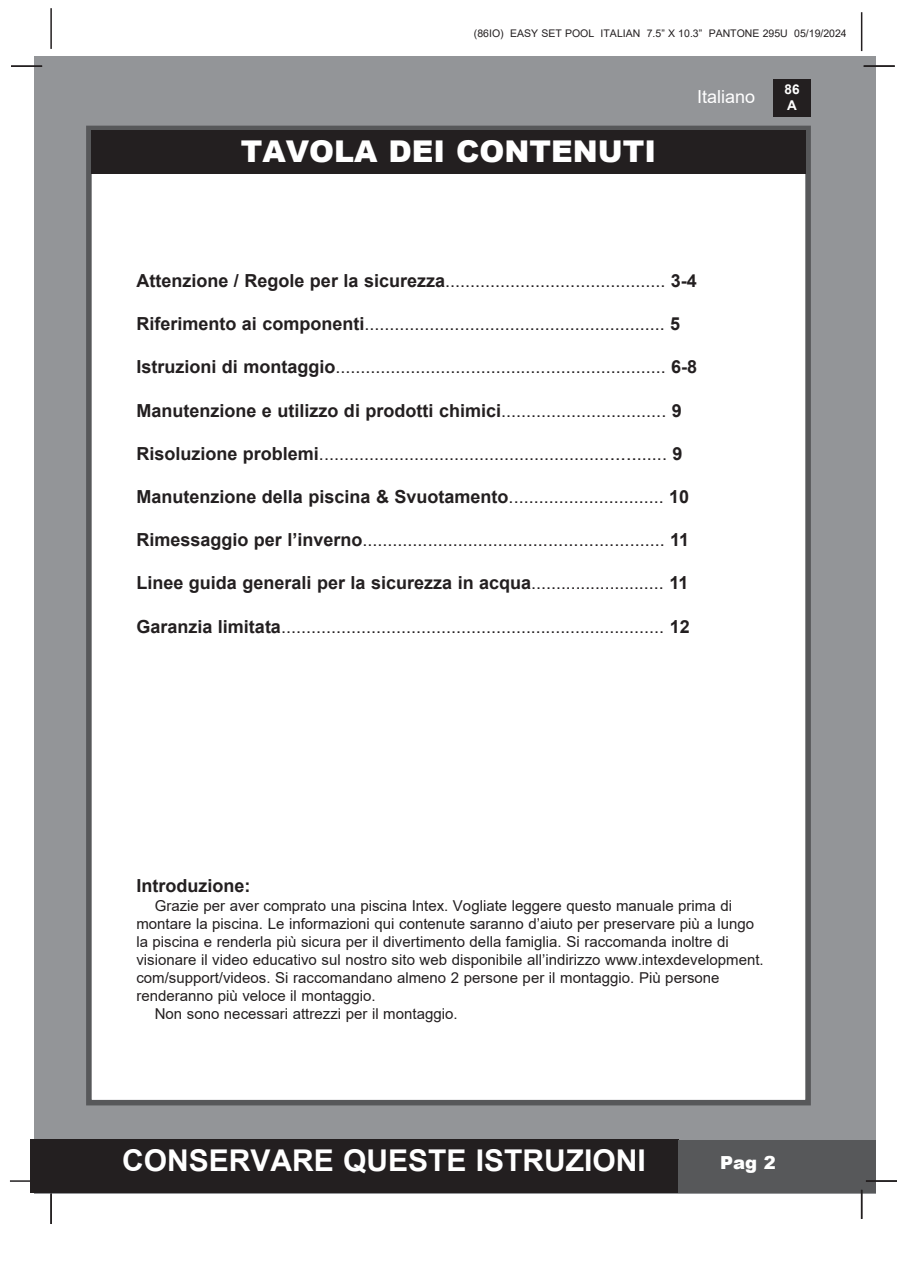
<style>
.page{position:relative;width:897px;height:1264px;background:#fff}
.page>*{position:absolute;margin:0;border:0;box-sizing:border-box;transform-origin:0 0}
.t1{font:700 30px "Arial";color:#fff}
.t2{font:900 30px "Arial";color:#fff}
.t3{font:18px "Arial";color:#231f20}
.t4{font:700 18px "Arial";color:#231f20}
.t5{font:18px "Arial";color:#fff}
.t6{font:900 18px "Arial";color:#fff}
.t7{font:15px "Arial";color:#231f20}
.t8{font:700 13.5px/16.2px "Arial";color:#fff}
.t9{font:10.5px "Arial";color:#231f20}
.s1{font-weight:700}
.s2{font-weight:400}
</style>
<div class="page">
<div style="left:34px;top:56px;width:841px;height:1137px;background:#939598"></div>
<div style="left:773px;top:79px;width:37px;height:38px;background:#231f20"></div>
<hr style="left:50px;top:8px;width:2px;height:41px;background:#231f20">
<hr style="left:860px;top:12px;width:2px;height:39px;background:#231f20">
<div style="left:30px;top:1140px;width:648px;height:53px;background:#231f20"></div>
<div style="left:678px;top:1140px;width:197px;height:53px;background:#57585a"></div>
<hr style="left:10px;top:1180px;width:31px;height:1px;background:#231f20">
<div style="left:86px;top:126px;width:724px;height:979px;background:#fff;border:6px solid #57585a"></div>
<div style="left:91px;top:130px;width:715px;height:44px;background:#231f20"></div>
<hr style="left:863px;top:65px;width:31px;height:2px;background:#231f20">
<hr style="left:865px;top:1180px;width:31px;height:1px;background:#231f20">
<hr style="left:860px;top:1189px;width:2px;height:30px;background:#231f20">
<hr style="left:50px;top:1193px;width:2px;height:31px;background:#231f20">
<hr style="left:11px;top:65px;width:31px;height:2px;background:#231f20">
<p class="t9" style="left:474px;top:26px;width:374px">(86IO) EASY SET POOL ITALIAN 7.5” X 10.3” PANTONE 295U 05/19/2024</p>
<p class="t2" style="left:241px;top:129px;width:417px">TAVOLA DEI CONTENUTI</p>
<p class="t5" style="left:697px;top:84px;width:60px">Italiano</p>
<p class="t8" style="left:784px;top:81px;width:17px">86<br>A</p>
<p class="t3" style="left:136px;top:268px;width:562px"><span class="s1">Attenzione / Regole per la sicurezza</span>............................................ <span class="s1">3-4</span></p>
<p class="t3" style="left:136px;top:311px;width:545px"><span class="s1">Riferimento ai componenti</span>............................................................ <span class="s1">5</span></p>
<p class="t3" style="left:136px;top:354px;width:562px"><span class="s1">Istruzioni di montaggio</span>.................................................................. <span class="s1">6-8</span></p>
<p class="t4" style="left:136px;top:397px;width:547px">Manutenzione e utilizzo di prodotti chimici<span class="s2">.................................</span> 9</p>
<p class="t3" style="left:136px;top:441px;width:547px"><span class="s1">Risoluzione problemi</span>..................................................................... <span class="s1">9</span></p>
<p class="t4" style="left:136px;top:484px;width:554px">Manutenzione della piscina &amp; Svuotamento<span class="s2">...............................</span> 10</p>
<p class="t3" style="left:136px;top:527px;width:554px"><span class="s1">Rimessaggio per l’inverno</span>............................................................ <span class="s1">11</span></p>
<p class="t4" style="left:136px;top:570px;width:553px">Linee guida generali per la sicurezza in acqua<span class="s2">...........................</span> 11</p>
<p class="t3" style="left:136px;top:614px;width:555px"><span class="s1">Garanzia limitata</span>............................................................................. <span class="s1">12</span></p>
<p class="t4" style="left:136px;top:873px;width:115px">Introduzione:</p>
<p class="t7" style="left:155px;top:895px;width:578px">Grazie per aver comprato una piscina Intex. Vogliate leggere questo manuale prima di</p>
<p class="t7" style="left:136px;top:913px;width:619px">montare la piscina. Le informazioni qui contenute saranno d’aiuto per preservare più a lungo</p>
<p class="t7" style="left:136px;top:931px;width:593px">la piscina e renderla più sicura per il divertimento della famiglia. Si raccomanda inoltre di</p>
<p class="t7" style="left:136px;top:949px;width:628px">visionare il video educativo sul nostro sito web disponibile all’indirizzo www.intexdevelopment.</p>
<p class="t7" style="left:136px;top:967px;width:584px">com/support/videos. Si raccomandano almeno 2 persone per il montaggio. Più persone</p>
<p class="t7" style="left:136px;top:985px;width:241px">renderanno più veloce il montaggio.</p>
<p class="t7" style="left:155px;top:1003px;width:304px">Non sono necessari attrezzi per il montaggio.</p>
<h1 class="t1" style="left:122px;top:1139px;width:525px">CONSERVARE QUESTE ISTRUZIONI</h1>
<p class="t6" style="left:720px;top:1149px;width:57px">Pag 2</p>
</div>
